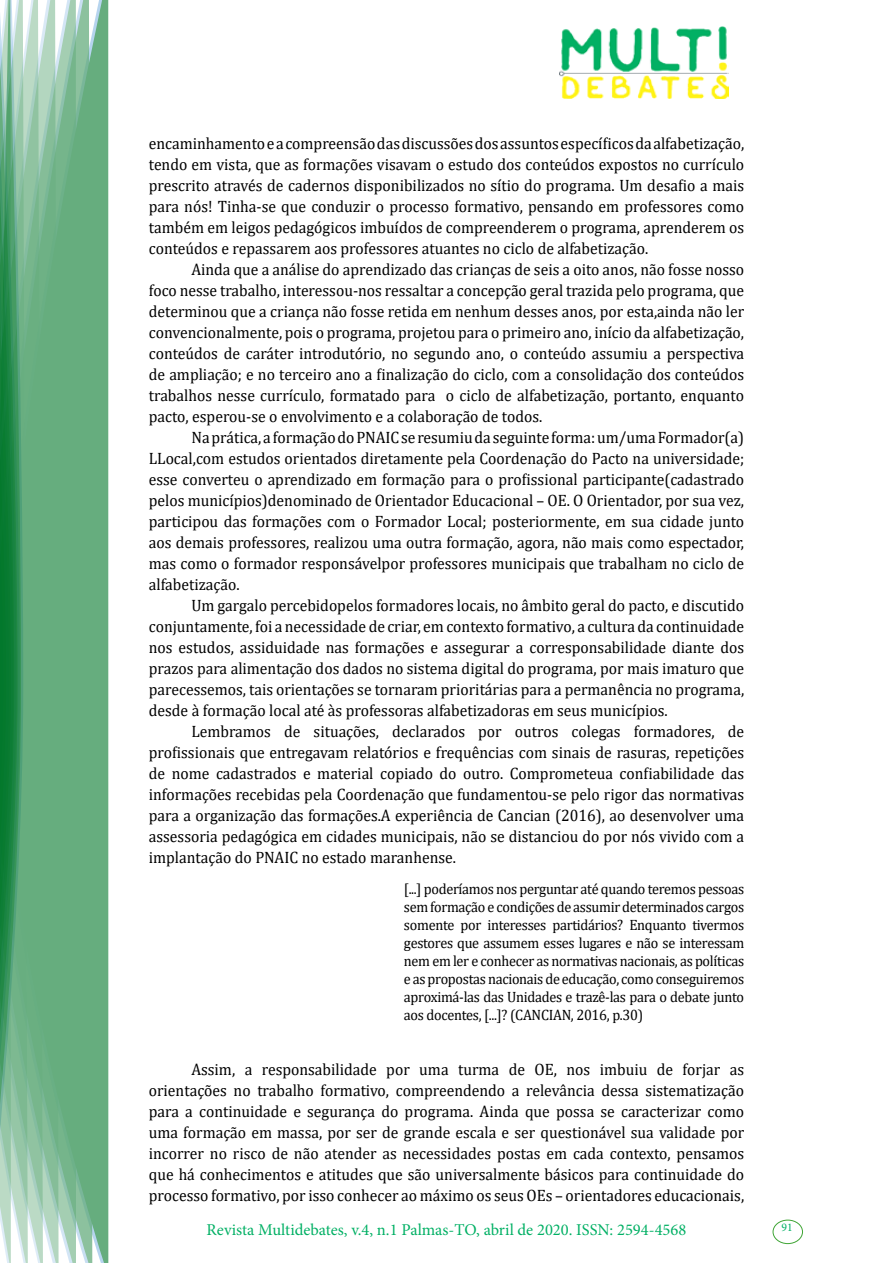
<style>
.page{position:relative;width:893px;height:1263px;background:#fff}
.page>*{position:absolute;margin:0;border:0;box-sizing:border-box;transform-origin:0 0}
.t1{font:16.5px/21px "Cambria";color:#000;text-align:justify;scale:.95 1}
.t2{font:16.5px "Minion Pro";color:#00b064}
.t3{font:15px/18px "Cambria";letter-spacing:-.02em;color:#000;text-align:justify;scale:.95 1}
.t4{font:11.7px "Minion Pro";color:#00b064}
</style>
<div class="page">
<img style="left:559px;top:26px;width:169px;height:72px">
<div style="left:95px;top:0;width:14px;height:1263px;background:#66ad7e"></div>
<svg style="left:79px;top:0;width:16px;height:1263px;background:#6cb083"></svg>
<svg style="left:62px;top:0;width:17px;height:1263px;background:#6fb287"></svg>
<svg style="left:45px;top:0;width:17px;height:1263px;background:#77b68d"></svg>
<svg style="left:30px;top:0;width:15px;height:1263px;background:#7bb891"></svg>
<svg style="left:0;top:0;width:30px;height:1263px;background:#5ba779"></svg>
<div style="left:772px;top:1219px;width:31px;height:25px;border:1px solid #3fa535;border-radius:50%"></div>
<p class="t1" style="left:149px;top:133px;width:628px">encaminhamento e a compreensão das discussões dos assuntos específicos da alfabetização, tendo em vista, que as formações visavam o estudo dos conteúdos expostos no currículo prescrito através de cadernos disponibilizados no sítio do programa. Um desafio a mais para nós! Tinha-se que conduzir o processo formativo, pensando em professores como também em leigos pedagógicos imbuídos de compreenderem o programa, aprenderem os conteúdos e repassarem aos professores atuantes no ciclo de alfabetização.</p>
<p class="t1" style="left:149px;top:259px;width:628px;text-indent:43px">Ainda que a análise do aprendizado das crianças de seis a oito anos, não fosse nosso foco nesse trabalho, interessou-nos ressaltar a concepção geral trazida pelo programa, que determinou que a criança não fosse retida em nenhum desses anos, por esta,ainda não ler convencionalmente, pois o programa, projetou para o primeiro ano, início da alfabetização, conteúdos de caráter introdutório, no segundo ano, o conteúdo assumiu a perspectiva de ampliação; e no terceiro ano a finalização do ciclo, com a consolidação dos conteúdos trabalhos nesse currículo, formatado para o ciclo de alfabetização, portanto, enquanto pacto, esperou-se o envolvimento e a colaboração de todos.</p>
<p class="t1" style="left:149px;top:427px;width:628px;text-indent:43px">Na prática, a formação do PNAIC se resumiu da seguinte forma: um/uma Formador(a)<br>LLocal,com estudos orientados diretamente pela Coordenação do Pacto na universidade; esse converteu o aprendizado em formação para o profissional participante(cadastrado pelos municípios)denominado de Orientador Educacional – OE. O Orientador, por sua vez, participou das formações com o Formador Local; posteriormente, em sua cidade junto aos demais professores, realizou uma outra formação, agora, não mais como espectador, mas como o formador responsávelpor professores municipais que trabalham no ciclo de alfabetização.</p>
<p class="t1" style="left:149px;top:595px;width:628px;text-indent:43px">Um gargalo percebidopelos formadores locais, no âmbito geral do pacto, e discutido conjuntamente, foi a necessidade de criar, em contexto formativo, a cultura da continuidade nos estudos, assiduidade nas formações e assegurar a corresponsabilidade diante dos prazos para alimentação dos dados no sistema digital do programa, por mais imaturo que parecessemos, tais orientações se tornaram prioritárias para a permanência no programa, desde à formação local até às professoras alfabetizadoras em seus municípios.</p>
<p class="t1" style="left:149px;top:721px;width:628px;text-indent:43px">Lembramos de situações, declarados por outros colegas formadores, de profissionais que entregavam relatórios e frequências com sinais de rasuras, repetições de nome cadastrados e material copiado do outro. Comprometeua confiabilidade das informações recebidas pela Coordenação que fundamentou-se pelo rigor das normativas para a organização das formações.A experiência de Cancian (2016), ao desenvolver uma assessoria pedagógica em cidades municipais, não se distanciou do por nós vivido com a implantação do PNAIC no estado maranhense.</p>
<p class="t3" style="left:404px;top:879px;width:360px">[...] poderíamos nos perguntar até quando teremos pessoas sem formação e condições de assumir determinados cargos somente por interesses partidários? Enquanto tivermos gestores que assumem esses lugares e não se interessam nem em ler e conhecer as normativas nacionais, as políticas e as propostas nacionais de educação, como conseguiremos aproximá-las das Unidades e trazê-las para o debate junto aos docentes, [...]? (CANCIAN, 2016, p.30)</p>
<p class="t1" style="left:149px;top:1058px;width:628px;text-indent:43px">Assim, a responsabilidade por uma turma de OE, nos imbuiu de forjar as orientações no trabalho formativo, compreendendo a relevância dessa sistematização para a continuidade e segurança do programa. Ainda que possa se caracterizar como uma formação em massa, por ser de grande escala e ser questionável sua validade por incorrer no risco de não atender as necessidades postas em cada contexto, pensamos que há conhecimentos e atitudes que são universalmente básicos para continuidade do processo formativo, por isso conhecer ao máximo os seus OEs – orientadores educacionais,</p>
<p class="t2" style="left:207px;top:1218px;width:481px">Revista Multidebates, v.4, n.1 Palmas-TO, abril de 2020. ISSN: 2594-4568</p>
<p class="t4" style="left:781px;top:1219px;width:13px">91</p>
</div>
